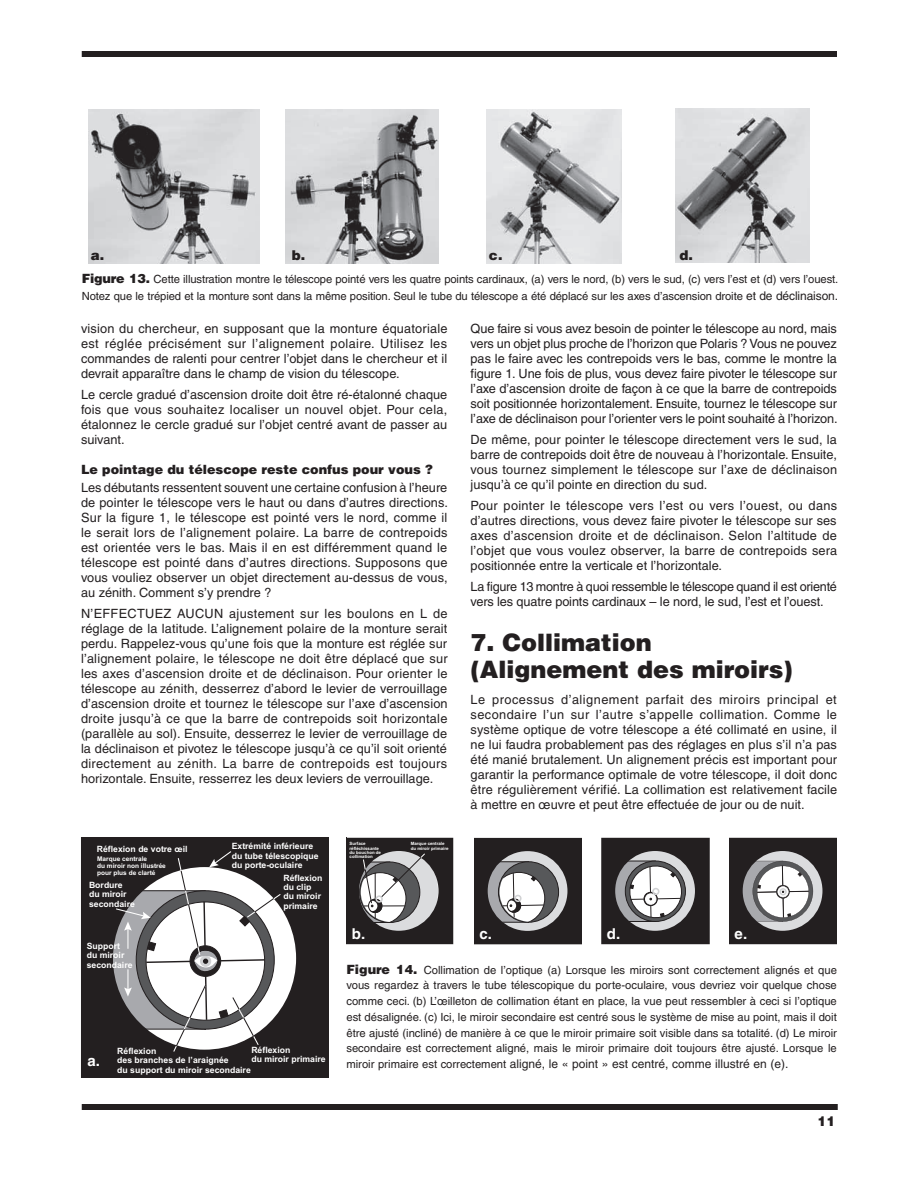
<style>
.page{position:relative;width:918px;height:1188px;background:#fff}
.page>*{position:absolute;margin:0;border:0;box-sizing:border-box;transform-origin:0 0}
.t1{font:900 24px/27px "Helvetica";color:#231f20}
.t2{font:700 15px "Helvetica";color:#fff}
.t3{font:900 13.5px "Helvetica";color:#231f20}
.t4{font:12.75px/15px "Helvetica";color:#231f20;text-align:justify}
.t5{font:12.75px/15px "Helvetica";letter-spacing:-.02em;color:#231f20}
.t6{font:900 12.75px "Helvetica";color:#231f20}
.t7{font:12px "Helvetica";color:#231f20}
.t8{font:11.25px/15.8px "Helvetica";letter-spacing:-.01em;color:#231f20}
.t9{font:700 8.7px/9.3px "Arial";color:#fff}
.t10{font:700 6.45px/6.9px "Arial";color:#fff}
.t11{font:700 4.35px/4.3px "Arial";letter-spacing:-.005em;color:#fff}
.s1{font-weight:900;font-size:12.75px}
.s2{font-size:12px}
.s3{font-size:11.25px}
</style>
<div class="page">
<div style="left:82px;top:51px;width:755px;height:6px;background:#231f20"></div>
<div style="left:82px;top:1104px;width:756px;height:6px;background:#231f20"></div>
<img style="left:88px;top:109px;width:172px;height:155px">
<img style="left:286px;top:109px;width:152px;height:155px">
<img style="left:486px;top:109px;width:135px;height:155px">
<img style="left:675px;top:108px;width:135px;height:155px">
<div style="left:81px;top:837px;width:247px;height:241px;background:#231f20"></div>
<svg style="left:81px;top:850px;width:201px;height:203px"></svg>
<div style="left:87px;top:1055px;width:22px;height:18px;background:#231f20"></div>
<div style="left:346px;top:837px;width:108px;height:108px;background:#cccbcb"></div>
<svg style="left:346px;top:838px;width:107px;height:106px"></svg>
<div style="left:352px;top:928px;width:13px;height:14px;background:#231f20"></div>
<svg style="left:474px;top:838px;width:108px;height:106px"></svg>
<div style="left:479px;top:928px;width:14px;height:14px;background:#231f20"></div>
<svg style="left:602px;top:838px;width:108px;height:106px"></svg>
<div style="left:652px;top:888px;width:7px;height:7px;border:2px solid #d1d2d4;border-radius:50%"></div>
<div style="left:607px;top:928px;width:13px;height:14px;background:#231f20"></div>
<svg style="left:729px;top:838px;width:108px;height:106px"></svg>
<div style="left:734px;top:928px;width:14px;height:14px;background:#231f20"></div>
<p class="t3" style="left:91px;top:246px;width:15px">a.</p>
<p class="t3" style="left:292px;top:246px;width:15px">b.</p>
<p class="t3" style="left:489px;top:246px;width:15px">c.</p>
<p class="t3" style="left:679px;top:246px;width:15px">d.</p>
<p class="t8" style="left:82px;top:271px;width:758px;line-height:16.5px"><span class="s1">Figure 13.</span> Cette illustration montre le télescope pointé vers les quatre points cardinaux, (a) vers le nord, (b) vers le sud, (c) vers l’est et (d) vers l’ouest.<br>Notez que le trépied et la monture sont dans la même position. Seul le tube du télescope a été déplacé sur les axes d’ascension droite <span class="s2">et de déclinaison.</span></p>
<p class="t4" style="left:81px;top:321px;width:368px">vision du chercheur, en supposant que la monture équatoriale est réglée précisément sur l’alignement polaire. Utilisez les commandes de ralenti pour centrer l’objet dans le chercheur et il devrait apparaître dans le champ de vision du télescope.</p>
<p class="t4" style="left:81px;top:387px;width:368px">Le cercle gradué d’ascension droite doit être ré-étalonné chaque fois que vous souhaitez localiser un nouvel objet. Pour cela, étalonnez le cercle gradué sur l’objet centré avant de passer au suivant.</p>
<p class="t6" style="left:81px;top:461px;width:353px">Le pointage du télescope reste confus pour vous ?</p>
<p class="t4" style="left:81px;top:480px;width:368px">Les débutants ressentent souvent une certaine confusion à l’heure de pointer le télescope vers le haut ou dans d’autres directions.<br>Sur la figure 1, le télescope est pointé vers le nord, comme il le serait lors de l’alignement polaire. La barre de contrepoids est orientée vers le bas. Mais il en est différemment quand le télescope est pointé dans d’autres directions. Supposons que vous vouliez observer un objet directement au-dessus de vous, au zénith. Comment s’y prendre ?</p>
<p class="t4" style="left:81px;top:606px;width:368px">N’EFFECTUEZ AUCUN ajustement sur les boulons en L de réglage de la latitude. L’alignement polaire de la monture serait perdu. Rappelez-vous qu’une fois que la monture est réglée sur l’alignement polaire, le télescope ne doit être déplacé que sur les axes d’ascension droite et de déclinaison. Pour orienter le télescope au zénith, desserrez d’abord le levier de verrouillage d’ascension droite et tournez le télescope sur l’axe d’ascension droite jusqu’à ce que la barre de contrepoids soit horizontale (parallèle au sol). Ensuite, desserrez le levier de verrouillage de la déclinaison et pivotez le télescope jusqu’à ce qu’il soit orienté directement au zénith. La barre de contrepoids est toujours horizontale. Ensuite, resserrez les deux leviers de verrouillage.</p>
<p class="t4" style="left:471px;top:321px;width:369px">Que faire si vous avez besoin de pointer le télescope au nord, mais vers un objet plus proche de l’horizon que Polaris ? Vous ne pouvez pas le faire avec les contrepoids vers le bas, comme le montre la figure 1. Une fois de plus, vous devez faire pivoter le télescope sur l’axe d’ascension droite de façon à ce que la barre de contrepoids soit positionnée horizontalement. Ensuite, tournez le télescope sur l’axe de déclinaison pour l’orienter vers le point souhaité à l’horizon.</p>
<p class="t4" style="left:471px;top:432px;width:368px">De même, pour pointer le télescope directement vers le sud, la barre de contrepoids doit être de nouveau à l’horizontale. Ensuite, vous tournez simplement le télescope sur l’axe de déclinaison jusqu’à ce qu’il pointe en direction du sud.</p>
<p class="t4" style="left:471px;top:498px;width:368px">Pour pointer le télescope vers l’est ou vers l’ouest, ou dans d’autres directions, vous devez faire pivoter le télescope sur ses axes d’ascension droite et de déclinaison. Selon l’altitude de l’objet que vous voulez observer, la barre de contrepoids sera positionnée entre la verticale et l’horizontale.</p>
<p class="t5" style="left:471px;top:579px;width:368px">La figure 13 montre à quoi ressemble le télescope quand il est orienté vers les quatre points cardinaux – le nord, le sud, l’est et l’ouest.</p>
<h1 class="t1" style="left:471px;top:628px;width:324px">7. Collimation (Alignement des miroirs)</h1>
<p class="t4" style="left:471px;top:692px;width:368px">Le processus d’alignement parfait des miroirs principal et secondaire l’un sur l’autre s’appelle collimation. Comme le système optique de votre télescope a été collimaté en usine, il ne lui faudra probablement pas des réglages en plus s’il n’a pas été manié brutalement. Un alignement précis est important pour garantir la performance optimale de votre télescope, il doit donc être régulièrement vérifié. La collimation est relativement facile à mettre en œuvre et peut être effectuée de jour ou de nuit.</p>
<p class="t9" style="left:232px;top:842px;width:88px">Extrémité inférieure du tube télescopique du porte-oculaire</p>
<p class="t9" style="left:97px;top:845px;width:92px">Réflexion de votre œil</p>
<p class="t10" style="left:97px;top:856px;width:70px">Marque centrale<br>du miroir non illustrée pour plus de clarté</p>
<p class="t9" style="left:89px;top:881px;width:47px">Bordure du miroir secondaire</p>
<p class="t9" style="left:283px;top:873px;width:41px">Réflexion du clip du miroir primaire</p>
<p class="t9" style="left:87px;top:941px;width:47px">Support du miroir secondaire</p>
<p class="t2" style="left:87px;top:1051px;width:14px">a.</p>
<p class="t9" style="left:117px;top:1046px;width:135px">Réflexion<br>des branches de l’araignée<br>du support du miroir secondaire</p>
<p class="t9" style="left:251px;top:1045px;width:76px">Réflexion<br>du miroir primaire</p>
<p class="t11" style="left:350px;top:842px;width:33px">Surface réfléchissante du bouchon de collimation</p>
<p class="t11" style="left:411px;top:842px;width:39px">Marque centrale du miroir primaire</p>
<p class="t2" style="left:352px;top:924px;width:15px">b.</p>
<p class="t2" style="left:479px;top:924px;width:14px">c.</p>
<p class="t2" style="left:607px;top:924px;width:15px">d.</p>
<p class="t2" style="left:734px;top:924px;width:14px">e.</p>
<p class="t8" style="left:346px;top:962px;width:492px;text-align:justify"><span class="s1">Figure 14.</span> Collimation de l’optique (a) Lorsque les miroirs sont correctement alignés et que vous regardez à travers le tube télescopique du porte-oculaire, vous devriez voir quelque chose comme ceci. (b) L’œilleton de collimation étant en place, la vue peut ressembler à ceci si l’optique est désalignée. (c) Ici, le miroir secondaire est centré sous le système de mise au point, mais il doit être ajusté (incliné) de manière à ce que le miroir primaire soit visible dans sa totalité. (d) Le miroir secondaire est correctement aligné, mais le miroir primaire doit toujours être ajusté. Lorsque le</p>
<p class="t7" style="left:346px;top:1057px;width:444px"><span class="s3">miroir primaire est correctement</span> aligné, le « point » est centré, comme illustré en (e).</p>
<p class="t3" style="left:817px;top:1113px;width:20px">11</p>
</div>
